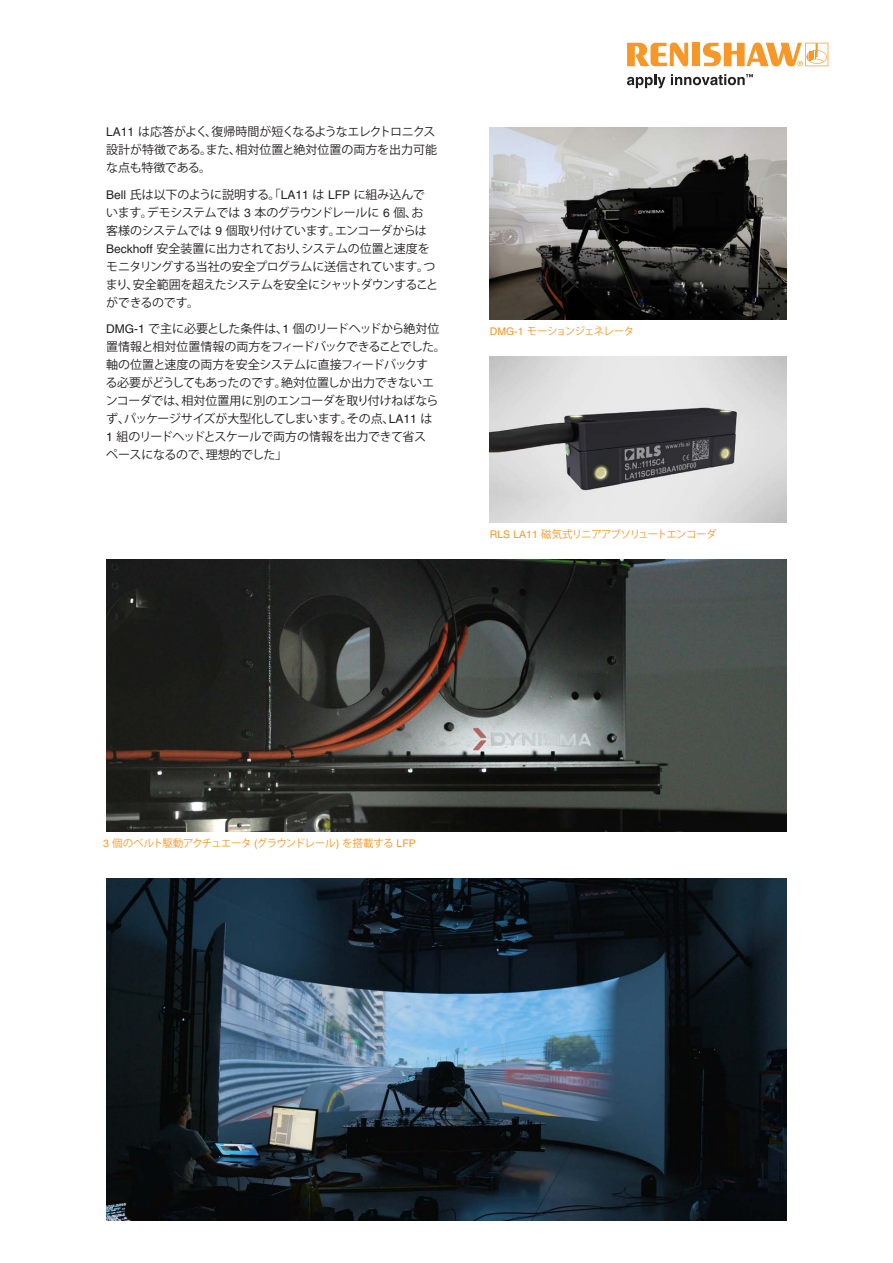
<style>
.page{position:relative;width:893px;height:1263px;background:#fff}
.page>*{position:absolute;margin:0;border:0;box-sizing:border-box;transform-origin:0 0}
.Main_body_text_8pt{font:12px/18px "Koz Go Std";letter-spacing:-.03em;color:#231f20}
.Caption_text_7pt{font:10.5px "Koz Go Std";letter-spacing:-.06em;color:#f79727}
.Caption_text_7pt-2{font:10.5px "Koz Go Std";letter-spacing:-.08em;color:#f79727}
.s1{font-family:"Helvetica LT Pro"}
</style>
<div class="page">
<svg style="left:627px;top:74px;width:38px;height:14px"></svg>
<svg style="left:627px;top:43px;width:61px;height:23px"></svg>
<div style="left:692px;top:43px;width:8px;height:23px;background:#f79727"></div>
<svg style="left:671px;top:74px;width:82px;height:11px"></svg>
<svg style="left:703px;top:43px;width:125px;height:23px"></svg>
<img style="left:490px;top:128px;width:297px;height:191px">
<img style="left:106px;top:878px;width:681px;height:342px">
<img style="left:490px;top:356px;width:297px;height:166px">
<img style="left:106px;top:559px;width:681px;height:272px">
<p class="Main_body_text_8pt" style="left:106px;top:123px;width:332px;text-align:justify"><span class="s1">LA11</span> は応答がよく、復帰時間が短くなるようなエレクトロニクス設計が特徴である。また、相対位置と絶対位置の両方を出力可能な点も特徴である。</p>
<p class="Main_body_text_8pt" style="left:106px;top:186px;width:334px"><span class="s1">Bell</span> 氏は以下のように説明する。「<span class="s1">LA11</span> は <span class="s1">LFP</span> に組み込んでいます。デモシステムでは <span class="s1">3</span> 本のグラウンドレールに <span class="s1">6</span> 個、お<br>客様のシステムでは <span class="s1">9</span> 個取り付けています。エンコーダからは<br><span class="s1">Beckhoff</span> 安全装置に出力されており、システムの位置と速度をモニタリングする当社の安全プログラムに送信されています。つまり、安全範囲を超えたシステムを安全にシャットダウンすることができるのです。</p>
<p class="Main_body_text_8pt" style="left:106px;top:320px;width:342px"><span class="s1">DMG-1</span> で主に必要とした条件は、<span class="s1">1</span> 個のリードヘッドから絶対位置情報と相対位置情報の両方をフィードバックできることでした。軸の位置と速度の両方を安全システムに直接フィードバックす<br>る必要がどうしてもあったのです。絶対位置しか出力できないエンコーダでは、相対位置用に別のエンコーダを取り付けねばならず、パッケージサイズが大型化してしまいます。その点、<span class="s1">LA11</span> は<br><span class="s1">1</span> 組のリードヘッドとスケールで両方の情報を出力できて省ス<br>ペースになるので、理想的でした」</p>
<p class="Caption_text_7pt" style="left:490px;top:325px;width:146px"><span class="s1">DMG-1</span> モーションジェネレータ</p>
<p class="Caption_text_7pt-2" style="left:490px;top:528px;width:228px"><span class="s1">RLS LA11</span> 磁気式リニアアブソリュートエンコーダ</p>
<p class="Caption_text_7pt" style="left:103px;top:837px;width:314px"><span class="s1">3</span> 個のベルト駆動アクチュエータ <span class="s1">(</span>グラウンドレール<span class="s1">)</span> を搭載する <span class="s1">LFP</span></p>
</div>
